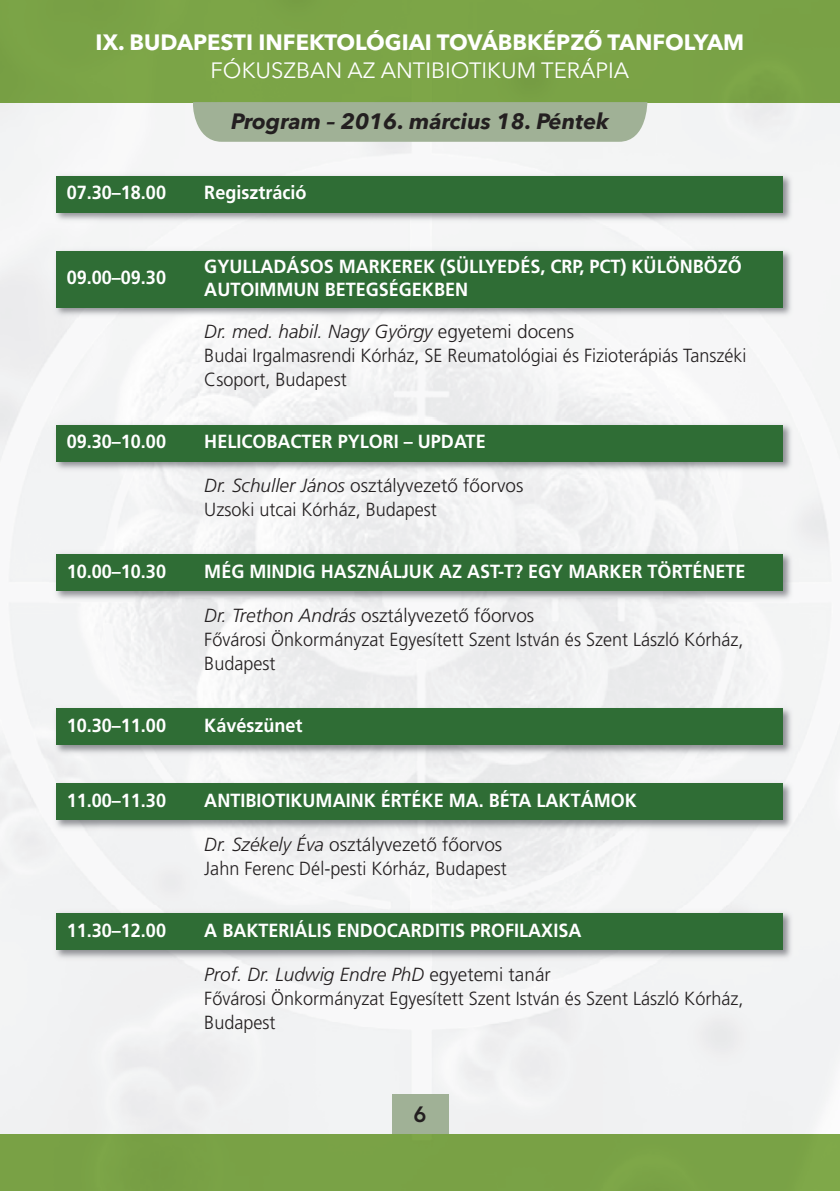
<style>
.page{position:relative;width:840px;height:1191px;background:#fff}
.page>*{position:absolute;margin:0;border:0;box-sizing:border-box;transform-origin:0 0}
.t1{font:700 22px "Avenir Next";color:#fff}
.t2{font:22px "Avenir Next";color:#fff}
.t3{font:italic 700 22px "Avenir Next";color:#231f20}
.t4{font:800 22px "Avenir";color:#231f20}
.t5{font:19px/24px "Frutiger M Light";color:#231f20}
.t6{font:19px/22.8px "Frutiger M Medium";color:#fff;scale:.95 1}
.s1{font-style:italic}
</style>
<div class="page">
<img style="left:0;top:0;width:839px;height:1191px">
<div style="left:192px;top:102px;width:455px;height:40px;background:#a0b196"></div>
<div style="left:391px;top:1094px;width:57px;height:40px;background:#a0b196"></div>
<img style="left:50px;top:905px;width:748px;height:60px">
<div style="left:57px;top:913px;width:725px;height:37px;background:#2f6d35"></div>
<img style="left:50px;top:776px;width:748px;height:60px">
<div style="left:57px;top:783px;width:725px;height:37px;background:#2f6d35"></div>
<img style="left:50px;top:701px;width:748px;height:60px">
<div style="left:57px;top:708px;width:725px;height:37px;background:#2f6d35"></div>
<img style="left:50px;top:547px;width:748px;height:60px">
<div style="left:57px;top:554px;width:725px;height:37px;background:#2f6d35"></div>
<img style="left:50px;top:417px;width:748px;height:60px">
<div style="left:57px;top:424px;width:725px;height:37px;background:#2f6d35"></div>
<img style="left:50px;top:243px;width:748px;height:80px">
<div style="left:57px;top:251px;width:725px;height:56px;background:#2f6d35"></div>
<img style="left:50px;top:168px;width:748px;height:60px">
<div style="left:57px;top:176px;width:725px;height:37px;background:#2f6d35"></div>
<p class="t1" style="left:96px;top:24px;width:649px">IX. BUDAPESTI INFEKTOLÓGIAI TOVÁBBKÉPZŐ TANFOLYAM</p>
<p class="t2" style="left:210px;top:52px;width:420px">FÓKUSZBAN AZ ANTIBIOTIKUM TERÁPIA</p>
<p class="t3" style="left:231px;top:102px;width:379px">Program – 2016. március 18. Péntek</p>
<p class="t6" style="left:67px;top:183px;width:106px">07.30–18.00</p>
<p class="t6" style="left:204px;top:183px;width:109px">Regisztráció</p>
<p class="t6" style="left:67px;top:267px;width:106px">09.00–09.30</p>
<p class="t6" style="left:204px;top:256px;width:567px">GYULLADÁSOS MARKEREK (SÜLLYEDÉS, CRP, PCT) KÜLÖNBÖZŐ<br>AUTOIMMUN BETEGSÉGEKBEN</p>
<p class="t5" style="left:204px;top:321px;width:543px"><span class="s1">Dr. med. habil. Nagy György</span> egyetemi docens<br>Budai Irgalmasrendi Kórház, SE Reumatológiai és Fizioterápiás Tanszéki<br>Csoport, Budapest</p>
<p class="t6" style="left:67px;top:431px;width:106px">09.30–10.00</p>
<p class="t6" style="left:204px;top:431px;width:297px">HELICOBACTER PYLORI – UPDATE</p>
<p class="t5" style="left:204px;top:475px;width:320px"><span class="s1">Dr. Schuller János</span> osztályvezető főorvos<br>Uzsoki utcai Kórház, Budapest</p>
<p class="t6" style="left:67px;top:561px;width:106px">10.00–10.30</p>
<p class="t6" style="left:204px;top:561px;width:571px">MÉG MINDIG HASZNÁLJUK AZ AST-T? EGY MARKER TÖRTÉNETE</p>
<p class="t5" style="left:204px;top:605px;width:540px"><span class="s1">Dr. Trethon András</span> osztályvezető főorvos<br>Fővárosi Önkormányzat Egyesített Szent István és Szent László Kórház,<br>Budapest</p>
<p class="t6" style="left:67px;top:715px;width:106px">10.30–11.00</p>
<p class="t6" style="left:204px;top:715px;width:105px">Kávészünet</p>
<p class="t6" style="left:67px;top:790px;width:106px">11.00–11.30</p>
<p class="t6" style="left:204px;top:790px;width:456px">ANTIBIOTIKUMAINK ÉRTÉKE MA. BÉTA LAKTÁMOK</p>
<p class="t5" style="left:204px;top:834px;width:304px"><span class="s1">Dr. Székely Éva</span> osztályvezető főorvos<br>Jahn Ferenc Dél-pesti Kórház, Budapest</p>
<p class="t6" style="left:67px;top:920px;width:106px">11.30–12.00</p>
<p class="t6" style="left:204px;top:920px;width:398px">A BAKTERIÁLIS ENDOCARDITIS PROFILAXISA</p>
<p class="t5" style="left:204px;top:964px;width:540px"><span class="s1">Prof. Dr. Ludwig Endre PhD</span> egyetemi tanár<br>Fővárosi Önkormányzat Egyesített Szent István és Szent László Kórház,<br>Budapest</p>
<p class="t4" style="left:413px;top:1097px;width:15px">6</p>
</div>
